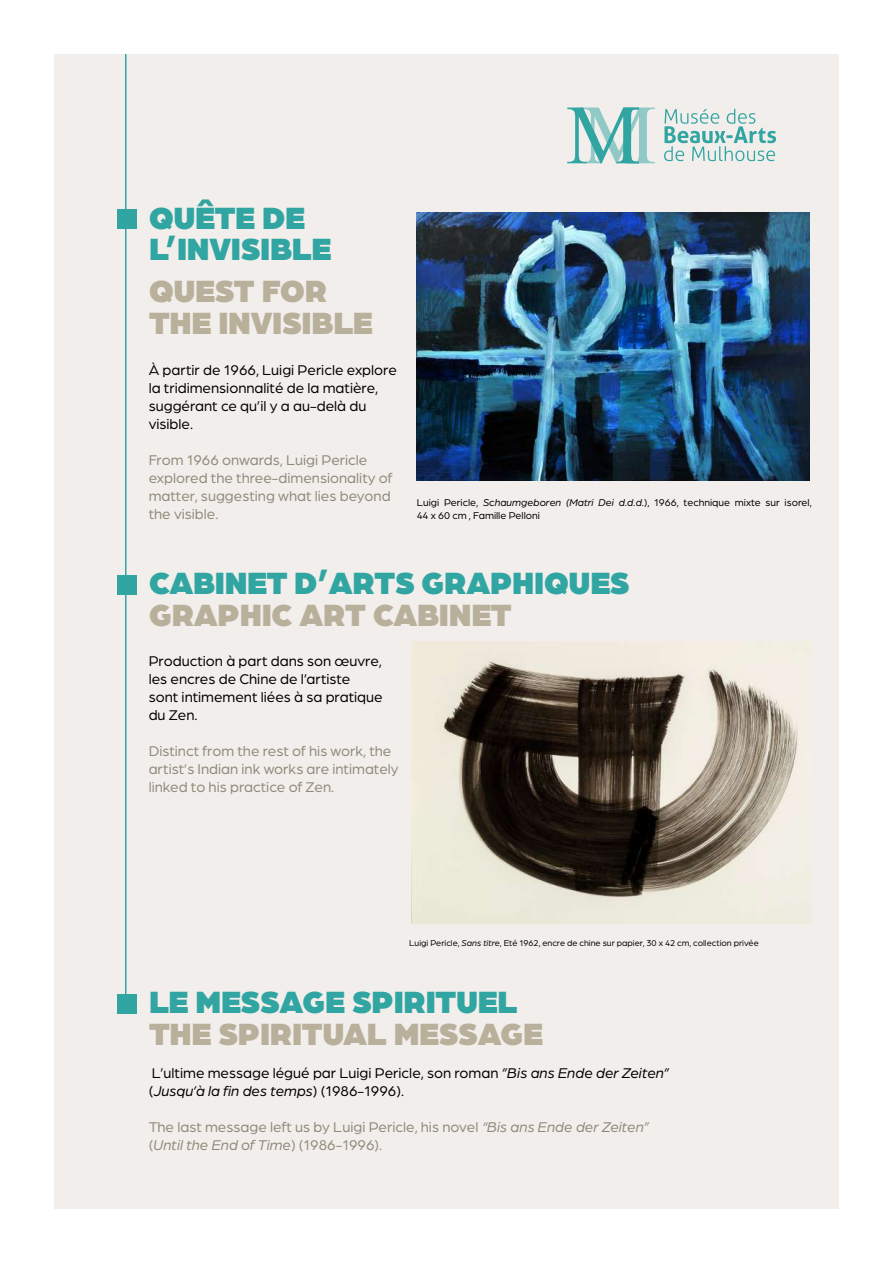
<style>
.page{position:relative;width:893px;height:1263px;background:#fff}
.page>*{position:absolute;margin:0;border:0;box-sizing:border-box;transform-origin:0 0}
.t1{font:900 37.65px/31.5px "Arboria";letter-spacing:-.025em;color:#31a5a2}
.t2{font:900 37.65px/31.5px "Arboria";letter-spacing:-.025em;color:#b9b09b}
.t3{font:15px/18px "Arboria";color:#000}
.t4{font:15px/18px "Arboria";color:#908a7a}
.t5{font:10.5px/12.6px "Arboria";color:#000}
.t6{font:9px "Arboria";color:#000}
.s1{font-style:italic}
</style>
<div class="page">
<div style="left:54px;top:54px;width:785px;height:1155px;background:#f1eeeb"></div>
<svg style="left:567px;top:108px;width:88px;height:55px"></svg>
<svg style="left:664px;top:109px;width:112px;height:52px"></svg>
<div style="left:117px;top:575px;width:19px;height:19px;background:#31a5a2"></div>
<div style="left:117px;top:994px;width:19px;height:19px;background:#31a5a2"></div>
<hr style="left:125px;top:54px;width:1px;height:950px;background:#31a5a2">
<img style="left:411px;top:641px;width:401px;height:282px">
<div style="left:117px;top:209px;width:19px;height:20px;background:#31a5a2"></div>
<img style="left:417px;top:213px;width:392px;height:267px">
<h1 class="t1" style="left:149px;top:198px;width:184px">Quête de l’invisible</h1>
<h1 class="t2" style="left:149px;top:271px;width:226px">Quest for the invisible</h1>
<p class="t3" style="left:149px;top:360px;width:250px">À partir de 1966, Luigi Pericle explore la tridimensionnalité de la matière, suggérant ce qu’il y a au-delà du visible.</p>
<p class="t4" style="left:149px;top:450px;width:245px">From 1966 onwards, Luigi Pericle explored the three-dimensionality of matter, suggesting what lies beyond the visible.</p>
<p class="t5" style="left:417px;top:496px;width:397px">Luigi Pericle, <span class="s1">Schaumgeboren (Matri Dei d.d.d</span>.), 1966, technique mixte sur isorel,<br>44 x 60 cm , Famille Pelloni</p>
<h1 class="t1" style="left:149px;top:563px;width:481px">Cabinet d’arts graphiques</h1>
<h1 class="t2" style="left:149px;top:595px;width:363px">Graphic art cabineT</h1>
<p class="t3" style="left:149px;top:652px;width:235px">Production à part dans son œuvre, les encres de Chine de l’artiste sont intimement liées à sa pratique du Zen.</p>
<p class="t4" style="left:149px;top:742px;width:251px">Distinct from the rest of his work, the artist’s Indian ink works are intimately linked to his practice of Zen.</p>
<p class="t6" style="left:409px;top:937px;width:351px">Luigi Pericle, <span class="s1">Sans titre</span>, Eté 1962, encre de chine sur papier, 30 x 42 cm, collection privée</p>
<h1 class="t1" style="left:149px;top:982px;width:368px">Le message spirituel</h1>
<h1 class="t2" style="left:149px;top:1014px;width:396px">The spiritual message</h1>
<p class="t3" style="left:149px;top:1063px;width:522px">L’ultime message légué par Luigi Pericle, son roman <span class="s1">”Bis ans Ende der Zeiten” </span>(<span class="s1">Jusqu’à la fin des temps</span>) (1986-1996).</p>
<p class="t4" style="left:149px;top:1117px;width:502px">The last message left us by Luigi Pericle, his novel <span class="s1">“Bis ans Ende der Zeiten” </span>(<span class="s1">Until the End of Time</span>) (1986-1996).</p>
</div>
